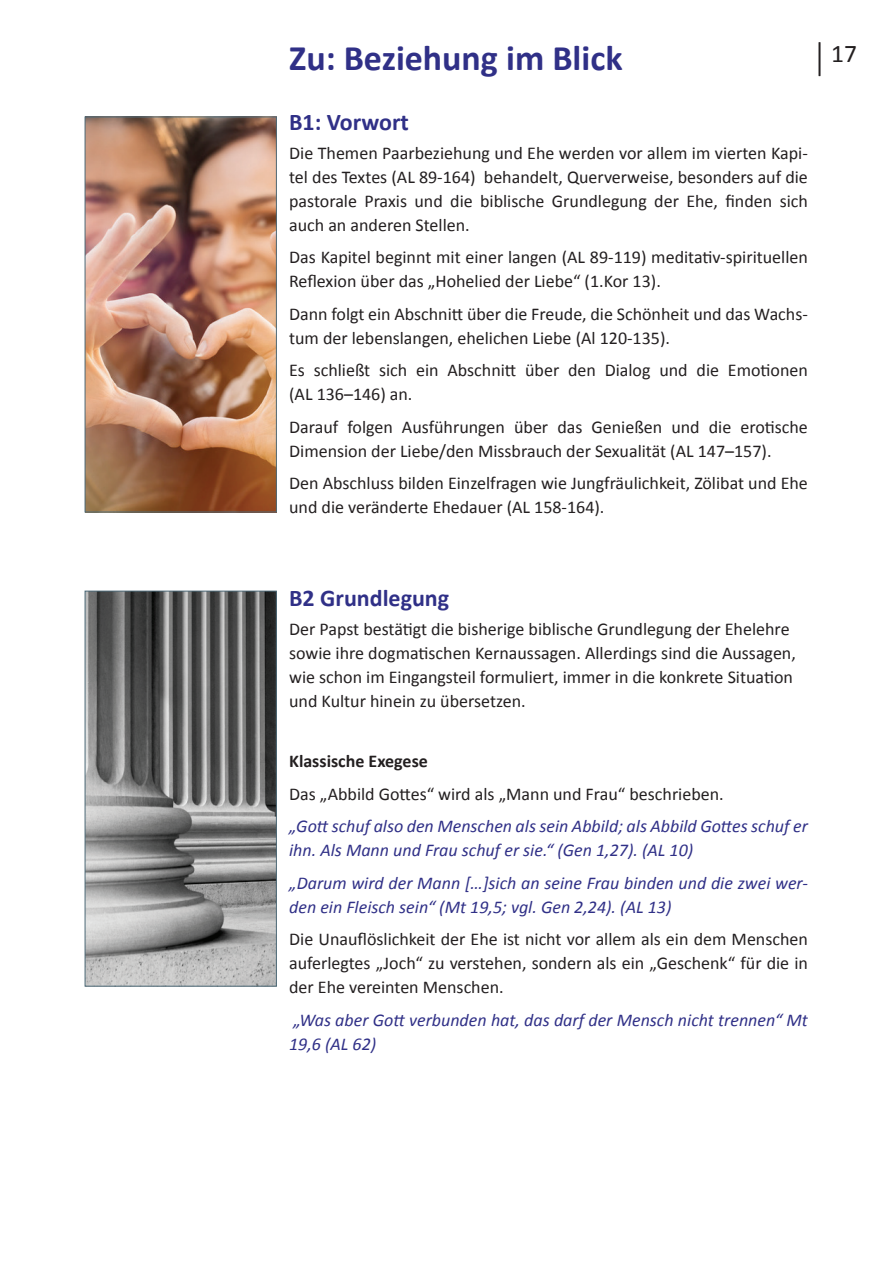
<style>
.page{position:relative;width:893px;height:1263px;background:#fff}
.page>*{position:absolute;margin:0;border:0;box-sizing:border-box;transform-origin:0 0}
.t1{font:38.25px "Calibri";color:#231f20;scale:.67 1}
.t2{font:700 36px "Calibri";color:#303087}
.t3{font:25.5px "Calibri";color:#231f20}
.t4{font:700 24px "Calibri";color:#303087}
.t5{font:18px/24px "Calibri";color:#231f20}
.t6{font:italic 18px/24px "Calibri";color:#303087}
.t7{font:700 18px "Calibri";color:#231f20}
</style>
<div class="page">
<img style="left:87px;top:119px;width:188px;height:391px">
<div style="left:85px;top:117px;width:192px;height:395px;border:1px solid #4d6a78"></div>
<img style="left:87px;top:593px;width:188px;height:391px">
<div style="left:85px;top:591px;width:192px;height:395px;border:1px solid #4d6a78"></div>
<h1 class="t1" style="left:814px;top:33px;width:19px">|</h1>
<h2 class="t2" style="left:289px;top:35px;width:335px">Zu: Beziehung im Blick</h2>
<h3 class="t3" style="left:831px;top:37px;width:27px">17</h3>
<h3 class="t4" style="left:289px;top:107px;width:121px">B1: Vorwort</h3>
<p class="t5" style="left:289px;top:140px;width:520px;text-align:justify">Die Themen Paarbeziehung und Ehe werden vor allem im vierten Kapi&shy;tel des Textes (AL 89-164) behandelt, Querverweise, besonders auf die pastorale Praxis und die biblische Grundlegung der Ehe, finden sich auch an anderen Stellen.</p>
<p class="t5" style="left:289px;top:244px;width:520px">Das Kapitel beginnt mit einer langen (AL 89-119) meditativ-spirituellen<br>Reflexion über das „Hohelied der Liebe“ (1.Kor 13).</p>
<p class="t5" style="left:289px;top:301px;width:520px">Dann folgt ein Abschnitt über die Freude, die Schönheit und das Wachs&shy;tum der lebenslangen, ehelichen Liebe (Al 120-135).</p>
<p class="t5" style="left:289px;top:357px;width:520px">Es schließt sich ein Abschnitt über den Dialog und die Emotionen (AL 136–146) an.</p>
<p class="t5" style="left:289px;top:414px;width:520px">Darauf folgen Ausführungen über das Genießen und die erotische<br>Dimension der Liebe/den Missbrauch der Sexualität (AL 147–157).</p>
<p class="t5" style="left:289px;top:470px;width:520px">Den Abschluss bilden Einzelfragen wie Jungfräulichkeit, Zölibat und Ehe und die veränderte Ehedauer (AL 158-164).</p>
<h3 class="t4" style="left:289px;top:583px;width:162px">B2 Grundlegung</h3>
<p class="t5" style="left:289px;top:616px;width:508px">Der Papst bestätigt die bisherige biblische Grundlegung der Ehelehre sowie ihre dogmatischen Kernaussagen. Allerdings sind die Aussagen, wie schon im Eingangsteil formuliert, immer in die konkrete Situation und Kultur hinein zu übersetzen.</p>
<p class="t7" style="left:289px;top:750px;width:140px">Klassische Exegese</p>
<p class="t5" style="left:289px;top:781px;width:436px">Das „Abbild Gottes“ wird als „Mann und Frau“ beschrieben.</p>
<p class="t6" style="left:289px;top:813px;width:520px">„Gott schuf also den Menschen als sein Abbild; als Abbild Gottes schuf er ihn. Als Mann und Frau schuf er sie.“ (Gen 1,27). (AL 10)</p>
<p class="t6" style="left:289px;top:870px;width:520px">„Darum wird der Mann […]sich an seine Frau binden und die zwei wer&shy;den ein Fleisch sein“ (Mt 19,5; vgl. Gen 2,24). (AL 13)</p>
<p class="t5" style="left:289px;top:926px;width:520px;text-align:justify">Die Unauflöslichkeit der Ehe ist nicht vor allem als ein dem Menschen auferlegtes „Joch“ zu verstehen, sondern als ein „Geschenk“ für die in der Ehe vereinten Menschen.</p>
<p class="t6" style="left:289px;top:1007px;width:520px">„Was aber Gott verbunden hat, das darf der Mensch nicht trennen“ Mt<br>19,6 (AL 62)</p>
</div>
